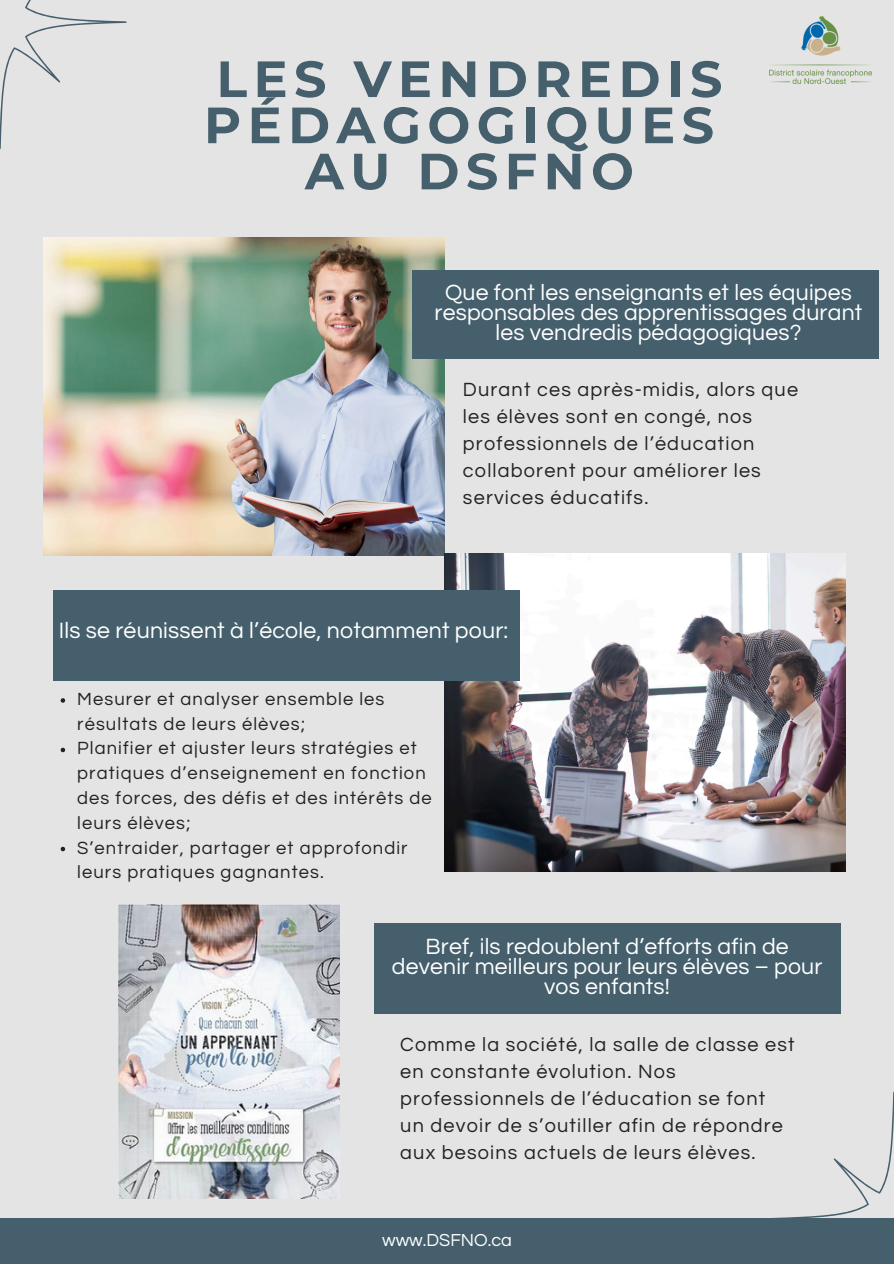
<style>
.page{position:relative;width:894px;height:1264px;background:#fff}
.page>*{position:absolute;margin:0;border:0;box-sizing:border-box;transform-origin:0 0}
.t1{font:700 50.85px/46.2px "Montserrat";letter-spacing:.125em;color:#455f6c;text-align:center}
.t2{font:23.1px "Questrial";letter-spacing:.01em;color:#fff}
.t3{font:22.95px/20.2px "Questrial";letter-spacing:.01em;color:#fff;text-align:center}
.t4{font:19.8px/27px "Questrial";letter-spacing:.06em;color:#222}
.t5{font:18.3px/24.8px "Questrial";letter-spacing:.06em;color:#222}
.t6{font:18px "Questrial";color:#fff}
</style>
<div class="page">
<div style="left:0;top:0;width:893px;height:1263px;background:#e4e4e4"></div>
<img style="left:44px;top:237px;width:400px;height:318px">
<img style="left:445px;top:553px;width:400px;height:318px">
<div style="left:412px;top:270px;width:466px;height:88px;background:#455f6c"></div>
<div style="left:53px;top:590px;width:466px;height:90px;background:#455f6c"></div>
<div style="left:374px;top:923px;width:466px;height:90px;background:#455f6c"></div>
<div style="left:0;top:1218px;width:893px;height:45px;background:#455f6c"></div>
<svg style="left:0;top:0;width:127px;height:149px"></svg>
<svg style="left:773px;top:1101px;width:120px;height:117px"></svg>
<img style="left:118px;top:904px;width:221px;height:294px">
<img style="left:769px;top:16px;width:102px;height:68px">
<svg style="left:61px;top:698px;width:4px;height:4px"></svg>
<svg style="left:61px;top:747px;width:4px;height:5px"></svg>
<svg style="left:61px;top:846px;width:4px;height:5px"></svg>
<p class="t1" style="left:204px;top:56px;width:520px">LES VENDREDIS<br>PÉDAGOGIQUES<br>AU DSFNO</p>
<h1 class="t3" style="left:434px;top:283px;width:429px">Que font les enseignants et les équipes responsables des apprentissages durant les vendredis pédagogiques?</h1>
<p class="t4" style="left:463px;top:376px;width:336px">Durant ces après-midis, alors que les élèves sont en congé, nos professionnels de l’éducation collaborent pour améliorer les services éducatifs.</p>
<p class="t2" style="left:59px;top:618px;width:451px">Ils se réunissent à l’école, notamment pour:</p>
<p class="t5" style="left:77px;top:687px;width:308px">Mesurer et analyser ensemble les résultats de leurs élèves;</p>
<h2 class="t5" style="left:77px;top:736px;width:356px">Planifier et ajuster leurs stratégies et pratiques d’enseignement en fonction des forces, des défis et des intérêts de leurs élèves;</h2>
<p class="t5" style="left:77px;top:835px;width:332px">S’entraider, partager et approfondir leurs pratiques gagnantes.</p>
<h2 class="t3" style="left:391px;top:936px;width:432px">Bref, ils redoublent d’efforts afin de devenir meilleurs pour leurs élèves – pour vos enfants!</h2>
<p class="t4" style="left:400px;top:1031px;width:396px">Comme la société, la salle de classe est en constante évolution. Nos professionnels de l’éducation se font<br>un devoir de s’outiller afin de répondre aux besoins actuels de leurs élèves.</p>
<p class="t6" style="left:382px;top:1231px;width:131px">www.DSFNO.ca</p>
</div>
